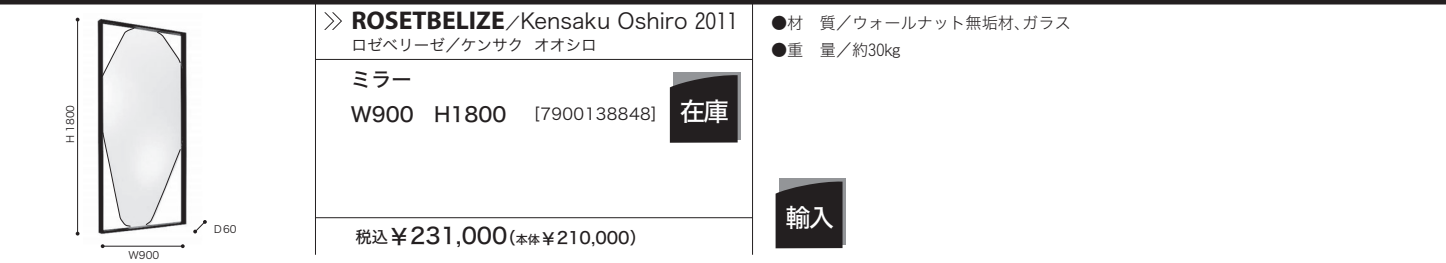
<style>
.page{position:relative;width:1446px;height:263px;background:#fff}
.page>*{position:absolute;margin:0;border:0;box-sizing:border-box;transform-origin:0 0}
.t1{font:25.2px "Hira Kaku Std W5";color:#fff}
.t2{font:21.6px "Hira Kaku Std W3";color:#231f20}
.t3{font:20.4px/35.1px "Hira Kaku Std W5";color:#231f20}
.t4{font:16.5px "Hira Kaku Std W5";color:#231f20}
.t5{font:16.2px "Hira Kaku Std W2";color:#231f20}
.t6{font:16.2px "Hira Kaku Std W3";letter-spacing:.025em;color:#231f20}
.t7{font:15.6px "Hira Kaku Std W3";color:#231f20}
.t8{font:10.2px "Hira Kaku Std W3";color:#231f20}
.s1{font-family:"Myriad Pro";font-weight:700;font-size:25.8px}
.s2{font-size:15.6px}
.s3{font-family:"Hira Kaku Std W5";font-size:25.5px;color:#fff}
.s4{font-size:16.2px}
.s5{font-size:22.2px}
.s6{font-size:12.3px}
</style>
<div class="page">
<hr style="left:0;top:0;width:1446px;height:4px;background:#231f20">
<hr style="left:315px;top:3px;width:1px;height:251px;background:#231f20">
<hr style="left:752px;top:3px;width:1px;height:251px;background:#231f20">
<hr style="left:315px;top:59px;width:437px;height:1px;background:#231f20">
<hr style="left:315px;top:217px;width:437px;height:1px;background:#231f20">
<img style="left:97px;top:18px;width:100px;height:217px">
<hr style="left:77px;top:19px;width:1px;height:214px;background:#231f20">
<svg style="left:76px;top:231px;width:4px;height:4px"></svg>
<hr style="left:103px;top:245px;width:80px;height:1px;background:#231f20">
<svg style="left:101px;top:244px;width:4px;height:4px"></svg>
<svg style="left:181px;top:244px;width:4px;height:4px"></svg>
<svg style="left:193px;top:220px;width:14px;height:13px"></svg>
<svg style="left:324px;top:12px;width:18px;height:18px"></svg>
<div style="left:779px;top:178px;width:67px;height:67px;background:linear-gradient(to right,#939598,#939598)"></div>
<svg style="left:775px;top:181px;width:67px;height:67px;background:#2d292a"></svg>
<svg style="left:673px;top:72px;width:68px;height:67px"></svg>
<svg style="left:670px;top:74px;width:67px;height:68px;background:#2c2829"></svg>
<svg style="left:101px;top:28px;width:34px;height:49px"></svg>
<svg style="left:156px;top:31px;width:25px;height:32px"></svg>
<svg style="left:102px;top:132px;width:29px;height:95px"></svg>
<svg style="left:145px;top:148px;width:36px;height:77px"></svg>
<p class="t8" style="left:63px;top:143px;width:40px;rotate:-90deg">H 1800</p>
<p class="t8" style="left:129px;top:247px;width:32px">W900</p>
<p class="t8" style="left:213px;top:221px;width:25px">Ｄ60</p>
<p class="t2" style="left:351px;top:5px;width:388px"><span class="s1">ROSETBELIZE</span><span class="s2">／</span>Kensaku Oshiro 2011</p>
<p class="t7" style="left:351px;top:33px;width:247px">ロゼベリーゼ／ケンサク オオシロ</p>
<p class="t3" style="left:351px;top:61px;width:157px">ミラー<br>W900 H1800</p>
<p class="t6" style="left:534px;top:102px;width:196px">[7900138848] <span class="s3">在庫</span></p>
<p class="t4" style="left:355px;top:225px;width:292px"><span class="s4">税込</span><span class="s5">￥231,000</span>（<span class="s6">本体</span>￥210,000）</p>
<p class="t5" style="left:771px;top:10px;width:301px">●材　質／ウォールナット無垢材、ガラス</p>
<p class="t5" style="left:771px;top:37px;width:131px">●重　量／約30㎏</p>
<p class="t1" style="left:785px;top:198px;width:50px">輸入</p>
</div>
